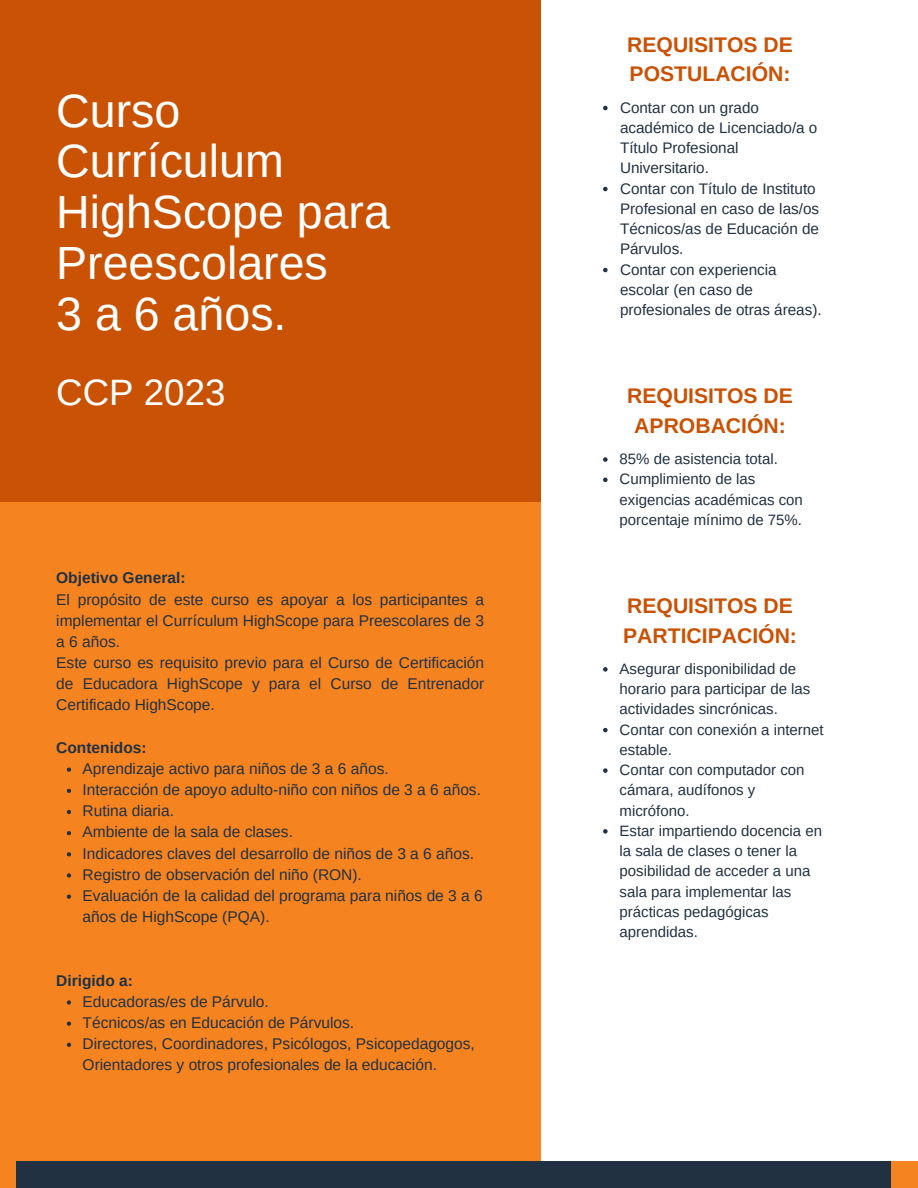
<style>
.page{position:relative;width:918px;height:1188px;background:#f58320}
.page>*{position:absolute;margin:0;border:0;box-sizing:border-box;transform-origin:0 0}
.t1{font:46.5px/50.8px "Arimo";color:#fff}
.t2{font:36.75px "Arimo";color:#fff}
.t3{font:700 21.15px/29.7px "Arimo";color:#c95204}
.t4{font:15.45px/21.1px "Arimo";color:#213142}
.t5{font:700 15.45px "Arimo";color:#213142}
.t6{font:15.3px/20.2px "Arimo";color:#213142}
.t7{font:15px/20.2px "Arimo";color:#213142}
</style>
<div class="page">
<div style="left:0;top:0;width:541px;height:502px;background:#c95204"></div>
<div style="left:16px;top:1161px;width:874px;height:27px;background:#213142"></div>
<div style="left:541px;top:0;width:377px;height:1161px;background:#fff"></div>
<svg style="left:67px;top:768px;width:4px;height:4px"></svg>
<svg style="left:67px;top:789px;width:4px;height:4px"></svg>
<svg style="left:67px;top:810px;width:4px;height:4px"></svg>
<svg style="left:67px;top:831px;width:4px;height:4px"></svg>
<svg style="left:67px;top:852px;width:4px;height:4px"></svg>
<svg style="left:67px;top:873px;width:4px;height:5px"></svg>
<svg style="left:67px;top:895px;width:4px;height:4px"></svg>
<svg style="left:67px;top:1000px;width:4px;height:5px"></svg>
<svg style="left:67px;top:1022px;width:4px;height:4px"></svg>
<svg style="left:67px;top:1043px;width:4px;height:4px"></svg>
<svg style="left:603px;top:106px;width:5px;height:4px"></svg>
<svg style="left:603px;top:187px;width:5px;height:4px"></svg>
<svg style="left:603px;top:268px;width:5px;height:4px"></svg>
<svg style="left:603px;top:457px;width:5px;height:5px"></svg>
<svg style="left:603px;top:478px;width:5px;height:4px"></svg>
<svg style="left:603px;top:667px;width:5px;height:5px"></svg>
<svg style="left:603px;top:728px;width:5px;height:4px"></svg>
<svg style="left:603px;top:768px;width:5px;height:5px"></svg>
<svg style="left:603px;top:829px;width:5px;height:5px"></svg>
<p class="t1" style="left:56px;top:85px;width:335px">Curso<br>Currículum<br>HighScope para</p>
<p class="t1" style="left:56px;top:237px;width:273px">Preescolares</p>
<p class="t1" style="left:56px;top:288px;width:232px">3 a 6 años.</p>
<p class="t2" style="left:56px;top:372px;width:171px">CCP 2023</p>
<p class="t5" style="left:56px;top:569px;width:131px">Objetivo General:</p>
<p class="t4" style="left:56px;top:589px;width:429px;text-align:justify">El propósito de este curso es apoyar a los participantes a implementar el Currículum HighScope para Preescolares de 3 a 6 años.</p>
<p class="t4" style="left:56px;top:652px;width:430px;text-align:justify">Este curso es requisito previo para el Curso de Certificación de Educadora HighScope y para el Curso de Entrenador Certificado HighScope.</p>
<p class="t5" style="left:56px;top:739px;width:92px">Contenidos:</p>
<p class="t4" style="left:83px;top:758px;width:308px">Aprendizaje activo para niños de 3 a 6 años.</p>
<p class="t4" style="left:83px;top:779px;width:400px">Interacción de apoyo adulto-niño con niños de 3 a 6 años.</p>
<p class="t4" style="left:83px;top:800px;width:93px">Rutina diaria.</p>
<p class="t4" style="left:83px;top:821px;width:212px">Ambiente de la sala de clases.</p>
<p class="t4" style="left:83px;top:843px;width:393px">Indicadores claves del desarrollo de niños de 3 a 6 años.</p>
<p class="t4" style="left:83px;top:864px;width:281px">Registro de observación del niño (RON).</p>
<p class="t4" style="left:83px;top:885px;width:402px">Evaluación de la calidad del programa para niños de 3 a 6 años de HighScope (PQA).</p>
<p class="t5" style="left:56px;top:972px;width:78px">Dirigido a:</p>
<p class="t4" style="left:83px;top:991px;width:188px">Educadoras/es de Párvulo.</p>
<p class="t4" style="left:83px;top:1012px;width:273px">Técnicos/as en Educación de Párvulos.</p>
<p class="t4" style="left:83px;top:1033px;width:394px">Directores, Coordinadores, Psicólogos, Psicopedagogos,<br>Orientadores y otros profesionales de la educación.</p>
<p class="t3" style="left:627px;top:30px;width:167px">REQUISITOS DE<br>POSTULACIÓN:</p>
<p class="t6" style="left:620px;top:97px;width:199px">Contar con un grado académico de Licenciado/a o<br>Título Profesional<br>Universitario.</p>
<p class="t6" style="left:620px;top:178px;width:201px">Contar con Título de Instituto<br>Profesional en caso de las/os<br>Técnicos/as de Educación de<br>Párvulos.</p>
<p class="t6" style="left:620px;top:259px;width:203px">Contar con experiencia escolar (en caso de profesionales de otras áreas).</p>
<p class="t3" style="left:627px;top:381px;width:167px;text-align:center">REQUISITOS DE<br>APROBACIÓN:</p>
<p class="t7" style="left:620px;top:449px;width:160px">85% de asistencia total.</p>
<p class="t7" style="left:620px;top:469px;width:185px">Cumplimiento de las exigencias académicas con porcentaje mínimo de 75%.</p>
<p class="t3" style="left:623px;top:591px;width:175px">REQUISITOS DE<br>PARTICIPACIÓN:</p>
<p class="t7" style="left:620px;top:659px;width:192px">Asegurar disponibilidad de horario para participar de las actividades sincrónicas.</p>
<p class="t7" style="left:620px;top:719px;width:206px">Contar con conexión a internet estable.</p>
<p class="t7" style="left:620px;top:760px;width:187px">Contar con computador con cámara, audífonos y micrófono.</p>
<p class="t7" style="left:620px;top:821px;width:204px">Estar impartiendo docencia en la sala de clases o tener la posibilidad de acceder a una sala para implementar las prácticas pedagógicas aprendidas.</p>
</div>
